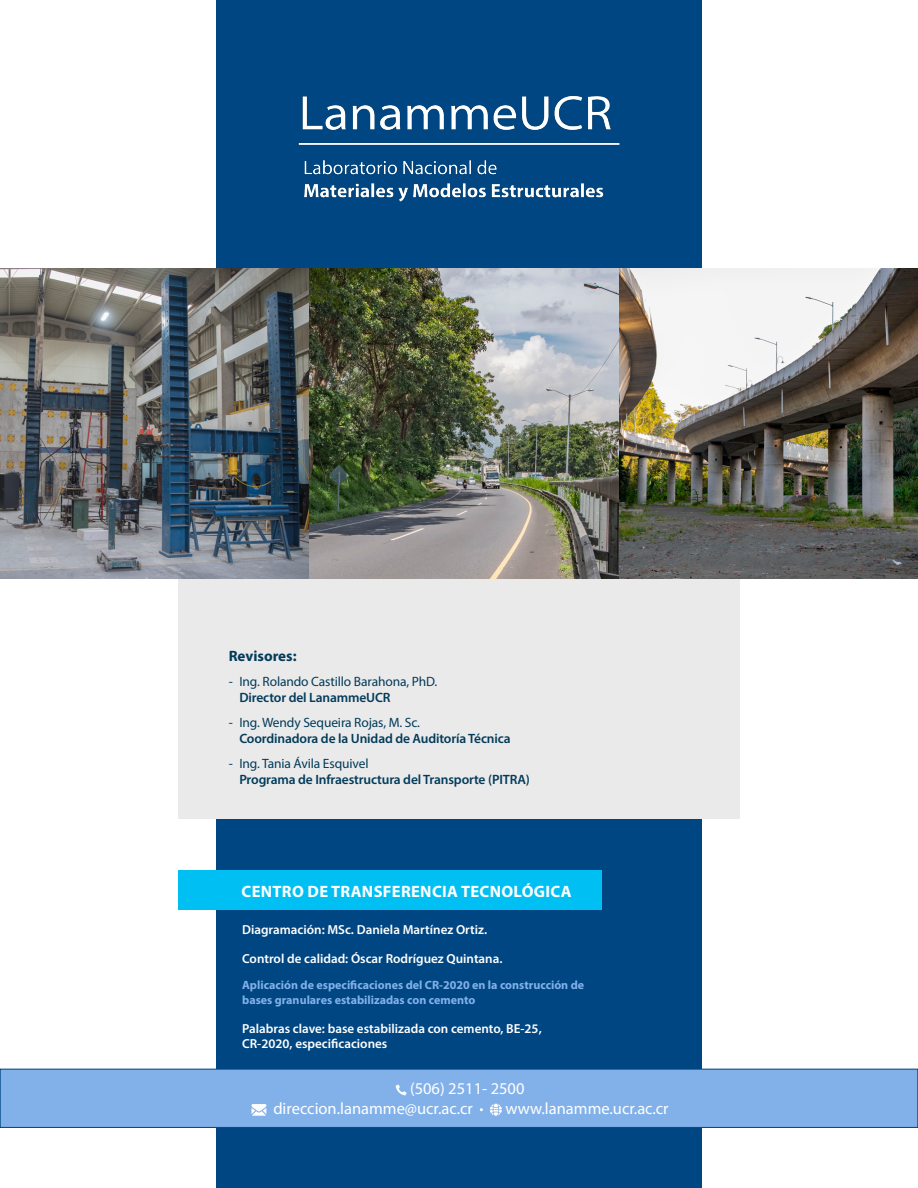
<style>
.page{position:relative;width:918px;height:1188px;background:#fff}
.page>*{position:absolute;margin:0;border:0;box-sizing:border-box;transform-origin:0 0}
.t1{font:16.5px/20.2px "Myriad Pro";color:#fff}
.t2{font:700 16.5px "Myriad Pro";letter-spacing:.02em;color:#fff}
.t3{font:700 15px "Myriad Pro";color:#023b5a}
.t4{font:600 13.5px "Myriad Pro";letter-spacing:-.01em;color:#023b5a}
.t5{font:13.5px "Myriad Pro";letter-spacing:-.01em;color:#023b5a}
.t6{font:600 13.05px/15px "Myriad Pro";color:#fff}
.t7{font:700 12px/15px "Myriad Pro";color:#82b1ea}
</style>
<div class="page">
<div style="left:216px;top:0;width:486px;height:1188px;background:#004682"></div>
<div style="left:0;top:1069px;width:918px;height:58px;background:#82b1ea"></div>
<div style="left:0;top:1069px;width:918px;height:59px;border:1px solid #004682"></div>
<img style="left:298px;top:95px;width:322px;height:107px">
<svg style="left:396px;top:1085px;width:11px;height:10px"></svg>
<svg style="left:252px;top:1104px;width:14px;height:12px"></svg>
<svg style="left:490px;top:1104px;width:12px;height:12px"></svg>
<div style="left:178px;top:870px;width:424px;height:40px;background:#00c0f3"></div>
<div style="left:178px;top:298px;width:562px;height:521px;background:#eaeaea"></div>
<img style="left:0;top:269px;width:918px;height:309px">
<p class="t3" style="left:229px;top:646px;width:69px">Revisores:</p>
<p class="t5" style="left:229px;top:673px;width:210px">- Ing. Rolando Castillo Barahona, PhD.</p>
<p class="t4" style="left:239px;top:689px;width:153px">Director del LanammeUCR</p>
<p class="t5" style="left:229px;top:714px;width:193px">- Ing. Wendy Sequeira Rojas, M. Sc.</p>
<p class="t4" style="left:239px;top:730px;width:273px">Coordinadora de la Unidad de Auditoría Técnica</p>
<p class="t5" style="left:229px;top:755px;width:141px">- Ing. Tania Ávila Esquivel</p>
<p class="t4" style="left:239px;top:771px;width:292px">Programa de Infraestructura del Transporte (PITRA)</p>
<p class="t2" style="left:242px;top:881px;width:332px">CENTRO DE TRANSFERENCIA TECNOLÓGICA</p>
<p class="t6" style="left:242px;top:922px;width:247px">Diagramación: MSc. Daniela Martínez Ortiz.</p>
<p class="t6" style="left:242px;top:951px;width:262px">Control de calidad: Óscar Rodríguez Quintana.</p>
<p class="t7" style="left:242px;top:977px;width:344px">Aplicación de especificaciones del CR-2020 en la construcción de bases granulares estabilizadas con cemento</p>
<p class="t6" style="left:242px;top:1021px;width:301px">Palabras clave: base estabilizada con cemento, BE-25,<br>CR-2020, especificaciones</p>
<p class="t1" style="left:273px;top:1078px;width:253px;text-indent:137px">(506) 2511- 2500 direccion.lanamme@ucr.ac.cr</p>
<p class="t1" style="left:505px;top:1098px;width:165px">www.lanamme.ucr.ac.cr</p>
</div>
